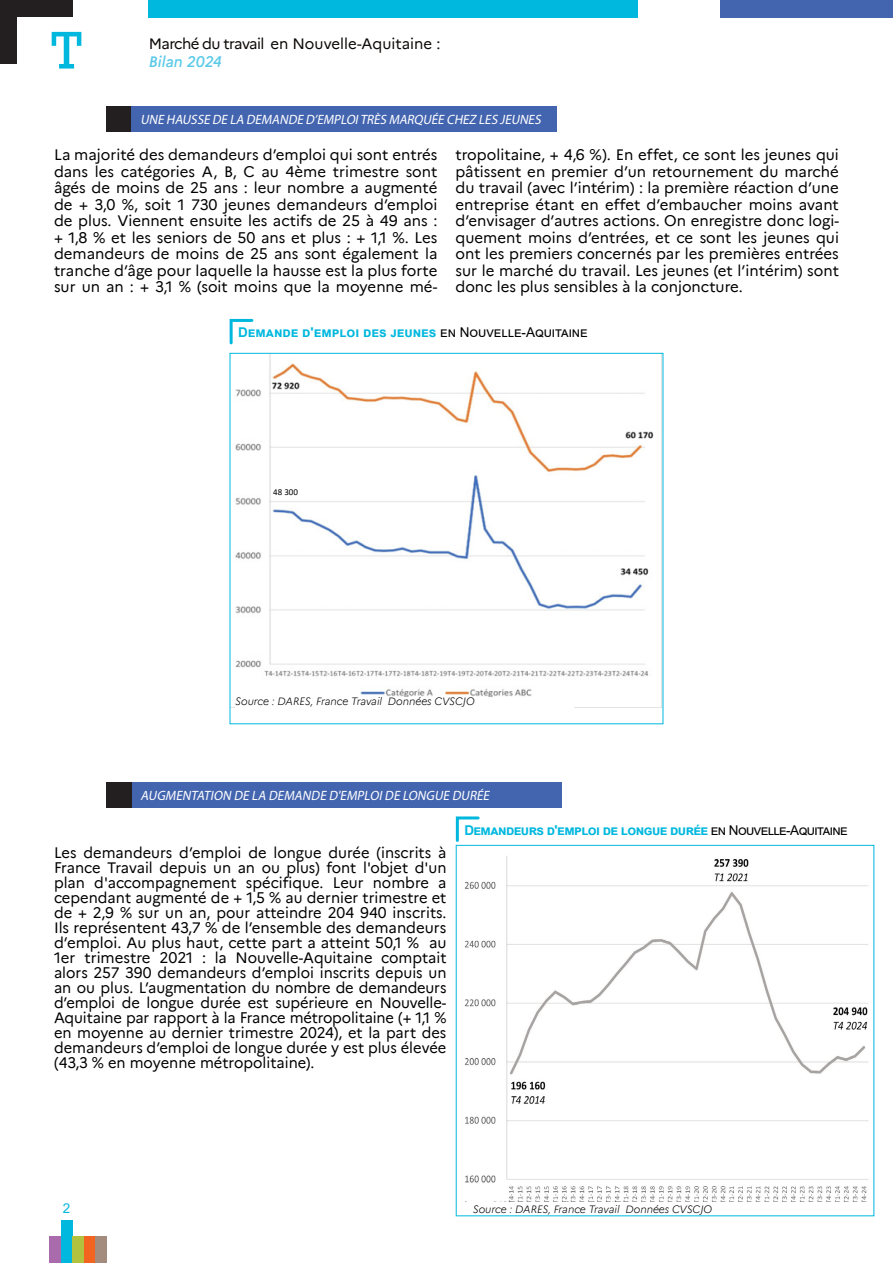
<style>
.page{position:relative;width:893px;height:1263px;background:#fff}
.page>*{position:absolute;margin:0;border:0;box-sizing:border-box;transform-origin:0 0}
.t1{font:54px "Rockwell";color:#00b8de}
.t2{font:15px/16.5px "Marianne";color:#000;text-align:justify}
.t3{font:15px "Marianne";letter-spacing:-.005em;color:#0c0806}
.t4{font:italic 500 15px "Marianne";color:#59c9e7}
.t5{font:italic 13.5px "Myriad Pro";color:#fff;scale:.96 1}
.t6{font:700 13.5px "Arial";letter-spacing:-.04em;color:#00b8de}
.t7{font:700 13.5px "Arial";color:#00b8de}
.t8{font:13.5px "Arial";color:#00b8de}
.t9{font:italic 300 10.5px "Marianne";color:#000}
.t10{font:9px "Calibri";color:#000}
.s1{font-weight:400;color:#000}
</style>
<div class="page">
<div style="left:0;top:0;width:72px;height:64px;background:#231f20"></div>
<div style="left:17px;top:17px;width:111px;height:64px;background:#fff"></div>
<div style="left:149px;top:0;width:489px;height:17px;background:#00b8de"></div>
<div style="left:84px;top:1237px;width:11px;height:26px;background:#f36421"></div>
<div style="left:61px;top:1220px;width:11px;height:43px;background:#00b8de"></div>
<div style="left:49px;top:1237px;width:12px;height:26px;background:#a96bac"></div>
<div style="left:95px;top:1237px;width:12px;height:26px;background:#a38b7e"></div>
<div style="left:72px;top:1237px;width:12px;height:26px;background:#b2c13e"></div>
<div style="left:721px;top:0;width:172px;height:17px;background:#4364af"></div>
<div style="left:106px;top:106px;width:26px;height:26px;background:#231f20"></div>
<div style="left:132px;top:106px;width:425px;height:26px;background:#4364af"></div>
<div style="left:106px;top:782px;width:26px;height:26px;background:#231f20"></div>
<div style="left:132px;top:782px;width:429px;height:26px;background:#4364af"></div>
<svg style="left:455px;top:816px;width:25px;height:26px"></svg>
<img style="left:464px;top:856px;width:405px;height:345px">
<svg style="left:229px;top:318px;width:25px;height:27px"></svg>
<img style="left:235px;top:355px;width:419px;height:342px">
<p class="t1" style="left:51px;top:19px;width:32px">T</p>
<p class="t3" style="left:149px;top:32px;width:293px">Marché du travail en Nouvelle-Aquitaine :</p>
<p class="t4" style="left:149px;top:50px;width:75px">Bilan 2024</p>
<p class="t5" style="left:140px;top:111px;width:421px">UNE HAUSSE DE LA DEMANDE D’EMPLOITRÈS MARQUÉE CHEZ LES JEUNES</p>
<p class="t2" style="left:54px;top:145px;width:385px">La majorité des demandeurs d’emploi qui sont entrés dans les catégories A, B, C au 4ème trimestre sont âgés de moins de 25 ans : leur nombre a augmenté de + 3,0 %, soit 1 730 jeunes demandeurs d’emploi de plus. Viennent ensuite les actifs de 25 à 49 ans : + 1,8 % et les seniors de 50 ans et plus : + 1,1 %. Les demandeurs de moins de 25 ans sont également la tranche d’âge pour laquelle la hausse est la plus forte sur un an : + 3,1 % (soit moins que la moyenne mé-</p>
<p class="t2" style="left:455px;top:145px;width:385px">tropolitaine, + 4,6 %). En effet, ce sont les jeunes qui pâtissent en premier d’un retournement du marché du travail (avec l’intérim) : la première réaction d’une entreprise étant en effet d’embaucher moins avant d’envisager d’autres actions. On enregistre donc logi&shy;quement moins d’entrées, et ce sont les jeunes qui ont les premiers concernés par les premières entrées sur le marché du travail. Les jeunes (et l’intérim) sont donc les plus sensibles à la conjoncture.</p>
<p class="t7" style="left:238px;top:323px;width:351px">Demande d'emploi des jeunes <span class="s1">en Nouvelle-Aquitaine</span></p>
<p class="t10" style="left:273px;top:486px;width:26px">48 300</p>
<p class="t9" style="left:235px;top:693px;width:241px">Source : DARES, France Travail Données CVSCJO</p>
<p class="t5" style="left:140px;top:787px;width:368px">AUGMENTATION DE LA DEMANDE D'EMPLOIDE LONGUE DURÉE</p>
<p class="t2" style="left:54px;top:843px;width:394px;line-height:15px">Les demandeurs d’emploi de longue durée (inscrits à France Travail depuis un an ou plus) font l'objet d'un plan d'accompagnement spécifique. Leur nombre a cependant augmenté de + 1,5 % au dernier trimestre et de + 2,9 % sur un an, pour atteindre 204 940 inscrits.<br>Ils représentent 43,7 % de l’ensemble des demandeurs d’emploi. Au plus haut, cette part a atteint 50,1 % au 1er trimestre 2021 : la Nouvelle-Aquitaine comptait alors 257 390 demandeurs d’emploi inscrits depuis un an ou plus. L’augmentation du nombre de demandeurs d’emploi de longue durée est supérieure en Nouvelle-Aquitaine par rapport à la France métropolitaine (+ 1,1 % en moyenne au dernier trimestre 2024), et la part des demandeurs d’emploi de longue durée y est plus élevée (43,3 % en moyenne métropolitaine).</p>
<p class="t6" style="left:464px;top:820px;width:385px">Demandeurs d'emploi de longue durée <span class="s1">en Nouvelle-Aquitaine</span></p>
<p class="t8" style="left:63px;top:1199px;width:9px">2</p>
<p class="t9" style="left:473px;top:1201px;width:241px">Source : DARES, France Travail Données CVSCJO</p>
</div>
